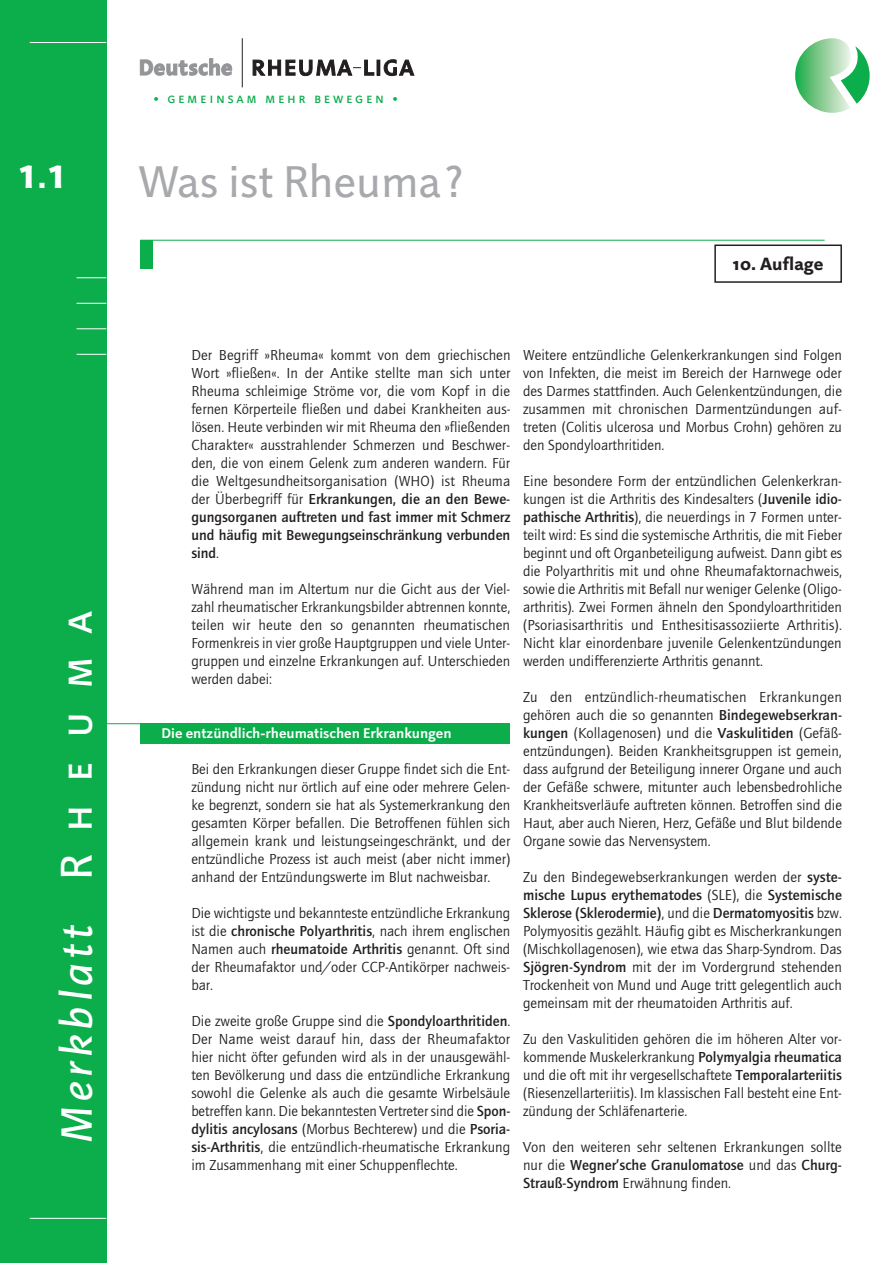
<style>
.page{position:relative;width:893px;height:1263px;background:#fff}
.page>*{position:absolute;margin:0;border:0;box-sizing:border-box;transform-origin:0 0}
.t1{font:45px "Projekt Buch";color:#a8a9ad}
.t2{font:45px "Projekt Halbfett";color:#fff}
.t3{font:44.25px "Projekt Kursiv";letter-spacing:.1em;color:#fff}
.t4{font:18px "Projekt Fett";color:#231f20}
.t5{font:15px/18px "Quay Roman";color:#231f20;text-align:justify}
.t6{font:700 15px/18px "Quay";color:#231f20}
.t7{font:14.25px "Projekt Halbfett";color:#fff}
.t8{font:14.25px "Projekt Kapitaelchen";letter-spacing:.18em;color:#0cae4c}
.s1{font-family:"Projekt Buch"}
.s2{font-family:"Projekt Kapitaelchen";font-size:45px}
.s3{font-family:"Quay Roman";font-weight:400}
.s4{font-family:"Quay";font-weight:700}
</style>
<div class="page">
<div style="left:0;top:0;width:106px;height:1263px;background:#0cae4c"></div>
<hr style="left:30px;top:1218px;width:76px;height:1px;background:#fff">
<hr style="left:30px;top:42px;width:76px;height:1px;background:#fff">
<div style="left:714px;top:244px;width:128px;height:39px;border:2px solid #231f20"></div>
<div style="left:140px;top:240px;width:13px;height:29px;background:#0cae4c"></div>
<hr style="left:140px;top:240px;width:685px;height:1px;background:#0cae4c">
<svg style="left:77px;top:277px;width:29px;height:1px"></svg>
<svg style="left:77px;top:303px;width:29px;height:1px"></svg>
<svg style="left:77px;top:328px;width:29px;height:1px"></svg>
<svg style="left:77px;top:354px;width:29px;height:1px"></svg>
<div style="left:140px;top:723px;width:370px;height:21px;background:#0cae4c"></div>
<hr style="left:106px;top:723px;width:34px;height:1px;background:#0cae4c">
<svg style="left:795px;top:38px;width:75px;height:75px"></svg>
<svg style="left:140px;top:59px;width:92px;height:16px"></svg>
<div style="left:377px;top:60px;width:3px;height:15px;border:1px solid #231f20"></div>
<svg style="left:384px;top:60px;width:30px;height:16px"></svg>
<hr style="left:242px;top:38px;width:1px;height:49px;background:#231f20">
<svg style="left:253px;top:60px;width:121px;height:16px"></svg>
<h1 class="t2" style="left:19px;top:146px;width:48px">1<span class="s1">.</span>1</h1>
<h2 class="t3" style="left:51px;top:1143px;width:534px;rotate:-90deg">Merkblatt <span class="s2">R h e u m a</span></h2>
<p class="t8" style="left:153px;top:90px;width:246px">• gemeinsam mehr bewegen •</p>
<h1 class="t1" style="left:137px;top:156px;width:327px">Was ist Rheuma?</h1>
<p class="t4" style="left:733px;top:253px;width:92px">10. Auflage</p>
<p class="t5" style="left:191px;top:346px;width:321px">Der Begriff »Rheuma« kommt von dem griechischen Wort »fließen«. In der Antike stellte man sich unter Rheuma schleimige Ströme vor, die vom Kopf in die fernen Körperteile fließen und dabei Krankheiten aus&shy;lösen. Heute verbinden wir mit Rheuma den »fließenden Charakter« ausstrahlender Schmerzen und Beschwer&shy;den, die von einem Gelenk zum anderen wandern. Für die Weltgesundheitsorganisation (WHO) ist Rheuma</p>
<p class="t6" style="left:191px;top:490px;width:320px;text-align:justify"><span class="s3">der Überbegriff für</span> Erkrankungen, die an den Bewe&shy;gungsorganen auftreten und fast immer mit Schmerz und häufig mit Bewegungseinschränkung verbunden sind<span class="s3">.</span></p>
<p class="t5" style="left:191px;top:580px;width:320px">Während man im Altertum nur die Gicht aus der Viel&shy;zahl rheumatischer Erkrankungsbilder abtrennen konnte, teilen wir heute den so genannten rheumatischen Formenkreis in vier große Hauptgruppen und viele Unter&shy;gruppen und einzelne Erkrankungen auf. Unterschieden werden dabei:</p>
<p class="t7" style="left:162px;top:725px;width:291px">Die entzündlich-rheumatischen Erkrankungen</p>
<p class="t5" style="left:191px;top:760px;width:320px">Bei den Erkrankungen dieser Gruppe findet sich die Ent&shy;zündung nicht nur örtlich auf eine oder mehrere Gelen&shy;ke begrenzt, sondern sie hat als Systemerkrankung den gesamten Körper befallen. Die Betroffenen fühlen sich allgemein krank und leistungseingeschränkt, und der entzündliche Prozess ist auch meist (aber nicht immer) anhand der Entzündungswerte im Blut nachweisbar.</p>
<p class="t5" style="left:191px;top:904px;width:320px">Die wichtigste und bekannteste entzündliche Erkrankung ist die <span class="s4">chronische Polyarthritis</span>, nach ihrem englischen Namen auch <span class="s4">rheumatoide Arthritis</span> genannt. Oft sind der Rheumafaktor und/oder CCP-Antikörper nachweis&shy;bar.</p>
<p class="t5" style="left:191px;top:1012px;width:320px">Die zweite große Gruppe sind die <span class="s4">Spondyloarthritiden</span>.<br>Der Name weist darauf hin, dass der Rheumafaktor hier nicht öfter gefunden wird als in der unausgewähl&shy;ten Bevölkerung und dass die entzündliche Erkrankung sowohl die Gelenke als auch die gesamte Wirbelsäule betreffen kann. Die bekanntesten Vertreter sind die <span class="s4">Spon-</span></p>
<p class="t6" style="left:191px;top:1120px;width:320px">dylitis ancylosans <span class="s3">(Morbus Bechterew) und die</span> Psoria-</p>
<p class="t5" style="left:191px;top:1138px;width:320px"><span class="s4">sis-Arthritis</span>, die entzündlich--rheumatische Erkrankung im Zusammenhang mit einer Schuppenflechte.</p>
<p class="t5" style="left:523px;top:346px;width:320px">Weitere entzündliche Gelenkerkrankungen sind Folgen von Infekten, die meist im Bereich der Harnwege oder des Darmes stattfinden. Auch Gelenkentzündungen, die zusammen mit chronischen Darmentzündungen auf&shy;treten (Colitis ulcerosa und Morbus Crohn) gehören zu den Spondyloarthritiden.</p>
<p class="t5" style="left:523px;top:472px;width:321px">Eine besondere Form der entzündlichen Gelenkerkran&shy;kungen ist die Arthritis des Kindesalters (<span class="s4">Juvenile idio&shy;pathische Arthritis</span>), die neuerdings in 7 Formen unter&shy;teilt wird: Es sind die systemische Arthritis, die mit Fieber beginnt und oft Organbeteiligung aufweist. Dann gibt es die Polyarthritis mit und ohne Rheumafaktornachweis, sowie die Arthritis mit Befall nur weniger Gelenke (Oligo&shy;arthritis). Zwei Formen ähneln den Spondyloarthritiden (Psoriasisarthritis und Enthesitisassoziierte Arthritis).<br>Nicht klar einordenbare juvenile Gelenkentzündungen werden undifferenzierte Arthritis genannt.</p>
<p class="t5" style="left:523px;top:688px;width:321px">Zu den entzündlich-rheumatischen Erkrankungen gehören auch die so genannten <span class="s4">Bindegewebserkran&shy;kungen</span> (Kollagenosen) und die <span class="s4">Vaskulitiden</span> (Gefäß&shy;entzündungen). Beiden Krankheitsgruppen ist gemein, dass aufgrund der Beteiligung innerer Organe und auch der Gefäße schwere, mitunter auch lebensbedrohliche Krankheitsverläufe auftreten können. Betroffen sind die Haut, aber auch Nieren, Herz, Gefäße und Blut bildende Organe sowie das Nervensystem.</p>
<p class="t5" style="left:523px;top:868px;width:320px">Zu den Bindegewebserkrankungen werden der <span class="s4">syste-</span></p>
<p class="t6" style="left:523px;top:886px;width:320px">mische Lupus erythematodes <span class="s3">(SLE), die</span> Systemische<br>Sklerose (Sklerodermie)<span class="s3">, und die</span> Dermatomyositis <span class="s3">bzw.</span></p>
<p class="t5" style="left:523px;top:922px;width:320px">Polymyositis gezählt. Häufig gibt es Mischerkrankungen (Mischkollagenosen), wie etwa das Sharp-Syndrom. Das <span class="s4">Sjögren-Syndrom</span> mit der im Vordergrund stehenden Trockenheit von Mund und Auge tritt gelegentlich auch gemeinsam mit der rheumatoiden Arthritis auf.</p>
<p class="t5" style="left:523px;top:1030px;width:320px">Zu den Vaskulitiden gehören die im höheren Alter vor&shy;kommende Muskelerkrankung <span class="s4">Polymyalgia rheumatica </span>und die oft mit ihr vergesellschaftete <span class="s4">Temporalarteriitis </span>(Riesenzellarteriitis). Im klassischen Fall besteht eine Ent&shy;zündung der Schläfenarterie.</p>
<p class="t5" style="left:523px;top:1138px;width:320px">Von den weiteren sehr seltenen Erkrankungen sollte</p>
<p class="t6" style="left:523px;top:1156px;width:319px"><span class="s3">nur die</span> Wegner’sche Granulomatose <span class="s3">und das</span> Churg-</p>
<p class="t5" style="left:523px;top:1174px;width:210px"><span class="s4">Strauß-Syndrom</span> Erwähnung finden.</p>
</div>
